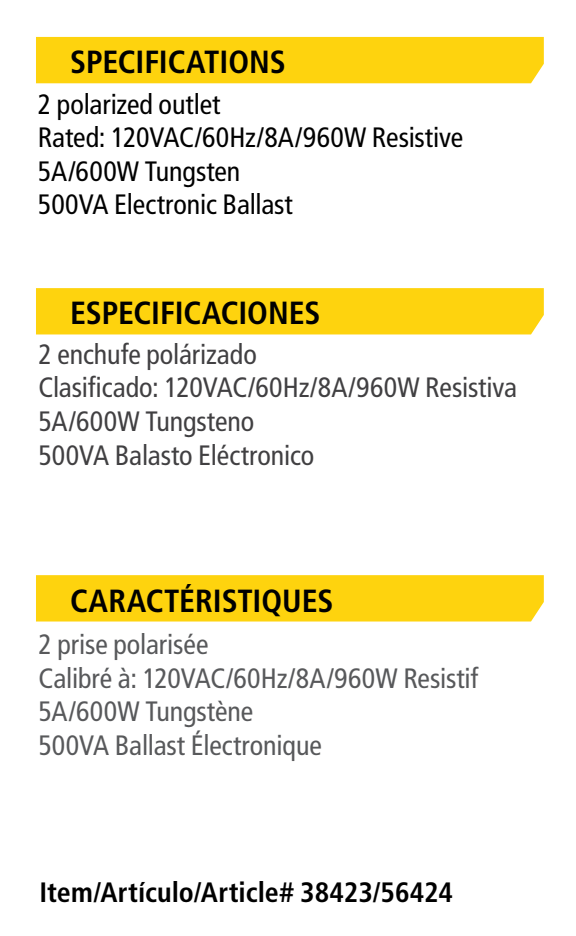
<style>
.page{position:relative;width:576px;height:936px;background:#fff}
.page>*{position:absolute;margin:0;border:0;box-sizing:border-box;transform-origin:0 0}
.t1{font:700 condensed 32px "Frutiger LT Std";color:#000}
.t2{font:condensed 28px/33.6px "Frutiger LT Std";letter-spacing:-.005em;color:#414042}
.t3{font:condensed 28px/33.6px "Frutiger LT Std";letter-spacing:-.005em;color:#58595b}
.t4{font:condensed 28px/33.6px "Frutiger LT Std";letter-spacing:-.005em;color:#000}
.t5{font:700 condensed 28px "Frutiger LT Std";color:#000}
</style>
<div class="page">
<div style="left:36px;top:37px;width:508px;height:46px;background:#fed30e"></div>
<div style="left:36px;top:288px;width:508px;height:46px;background:#fed30e"></div>
<div style="left:36px;top:575px;width:508px;height:47px;background:#fed30e"></div>
<p class="t1" style="left:70px;top:43px;width:217px">SPECIFICATIONS</p>
<p class="t4" style="left:38px;top:87px;width:427px">2 polarized outlet<br>Rated: 120VAC/60Hz/8A/960W Resistive<br>5A/600W Tungsten<br>500VA Electronic Ballast</p>
<p class="t1" style="left:70px;top:294px;width:252px">ESPECIFICACIONES</p>
<p class="t2" style="left:38px;top:337px;width:480px">2 enchufe polárizado<br>Clasificado: 120VAC/60Hz/8A/960W Resistiva<br>5A/600W Tungsteno<br>500VA Balasto Eléctronico</p>
<p class="t1" style="left:70px;top:581px;width:265px">CARACTÉRISTIQUES</p>
<p class="t3" style="left:38px;top:628px;width:442px">2 prise polarisée<br>Calibré à: 120VAC/60Hz/8A/960W Resistif<br>5A/600W Tungstène<br>500VA Ballast Électronique</p>
<p class="t5" style="left:40px;top:875px;width:415px">Item/Artículo/Article# 38423/56424</p>
</div>
